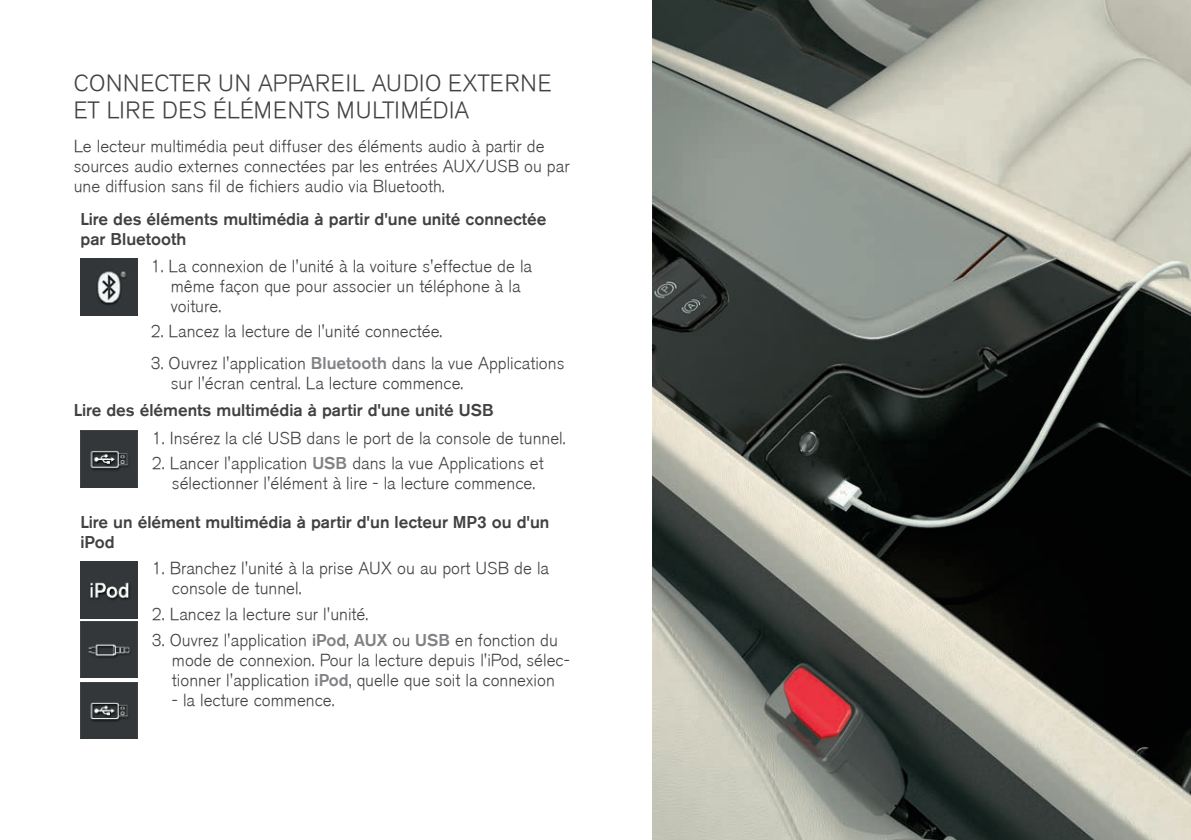
<style>
.page{position:relative;width:1191px;height:840px;background:#fff}
.page>*{position:absolute;margin:0;border:0;box-sizing:border-box;transform-origin:0 0}
.t1{font:300 23px/27px "Volvo Sans";letter-spacing:.02em;color:#414142}
.t2{font:300 17px/20px "Volvo Sans";color:#414142}
.t3{font:300 17px/20px "Volvo Sans";color:#414142}
.s1{color:#808285}
</style>
<div class="page">
<img style="left:652px;top:0;width:539px;height:839px">
<img style="left:81px;top:258px;width:56px;height:57px">
<img style="left:81px;top:430px;width:56px;height:57px">
<img style="left:81px;top:561px;width:56px;height:56px">
<img style="left:81px;top:621px;width:56px;height:56px">
<img style="left:81px;top:682px;width:56px;height:56px">
<h1 class="t1" style="left:74px;top:70px;width:479px">CONNECTER UN APPAREIL AUDIO EXTERNE<br>ET LIRE DES ÉLÉMENTS MULTIMÉDIA</h1>
<p class="t2" style="left:74px;top:137px;width:497px">Le lecteur multimédia peut diffuser des éléments audio à partir de sources audio externes connectées par les entrées AUX/USB ou par une diffusion sans fil de fichiers audio via Bluetooth.</p>
<p class="t3" style="left:81px;top:209px;width:467px">Lire des éléments multimédia à partir d'une unité connectée par Bluetooth</p>
<p class="t2" style="left:171px;top:256px;width:363px;text-indent:-20px">1. La connexion de l'unité à la voiture s'effectue de la même façon que pour associer un téléphone à la voiture.</p>
<p class="t2" style="left:151px;top:321px;width:293px">2. Lancez la lecture de l'unité connectée.</p>
<p class="t2" style="left:171px;top:353px;width:395px;text-indent:-20px">3. Ouvrez l'application <span class="s1">Bluetooth</span> dans la vue Applications sur l'écran central. La lecture commence.</p>
<p class="t3" style="left:74px;top:399px;width:421px">Lire des éléments multimédia à partir d'une unité USB</p>
<p class="t2" style="left:152px;top:428px;width:415px">1. Insérez la clé USB dans le port de la console de tunnel.</p>
<p class="t2" style="left:172px;top:453px;width:373px;text-indent:-20px">2. Lancer l'application <span class="s1">USB</span> dans la vue Applications et sélectionner l'élément à lire - la lecture commence.</p>
<p class="t3" style="left:81px;top:511px;width:470px">Lire un élément multimédia à partir d'un lecteur MP3 ou d'un iPod</p>
<p class="t2" style="left:172px;top:558px;width:378px;text-indent:-20px">1. Branchez l'unité à la prise AUX ou au port USB de la console de tunnel.</p>
<p class="t2" style="left:152px;top:604px;width:218px">2. Lancez la lecture sur l'unité.</p>
<p class="t2" style="left:172px;top:630px;width:399px;text-indent:-20px">3. Ouvrez l'application <span class="s1">iPod</span>, <span class="s1">AUX</span> ou <span class="s1">USB</span> en fonction du mode de connexion. Pour la lecture depuis l'iPod, sélec&shy;tionner l'application <span class="s1">iPod</span>, quelle que soit la connexion</p>
<p class="t2" style="left:172px;top:689px;width:164px">- la lecture commence.</p>
</div>
